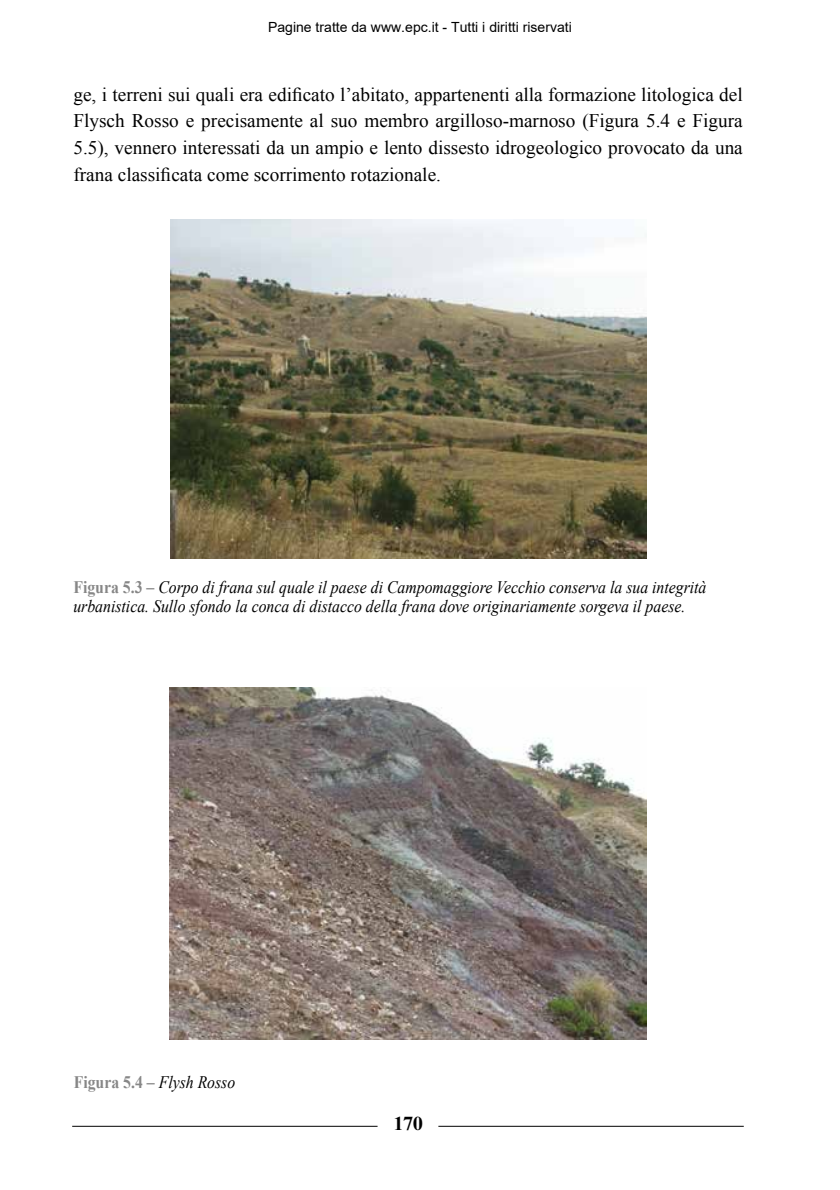
<style>
.page{position:relative;width:840px;height:1190px;background:#fff}
.page>*{position:absolute;margin:0;border:0;box-sizing:border-box;transform-origin:0 0}
.t1{font:19.25px/26.8px "Times New Roman";color:#000;text-align:justify}
.t2{font:700 19.25px "Times New Roman MT Std";color:#000}
.t3{font:italic 17.5px/19.2px "Times New Roman";color:#000;scale:.9 1}
.t4{font:14px "Arial";color:#000}
.s1{font-weight:700;font-style:normal;color:#878787}
</style>
<div class="page">
<hr style="left:72px;top:1126px;width:305px;height:1px;background:#000">
<hr style="left:438px;top:1126px;width:305px;height:1px;background:#000">
<img style="left:170px;top:220px;width:476px;height:339px">
<img style="left:169px;top:688px;width:476px;height:352px">
<p class="t4" style="left:268px;top:17px;width:305px">Pagine tratte da www.epc.it - Tutti i diritti riservati</p>
<p class="t1" style="left:73px;top:80px;width:670px">ge, i terreni sui quali era edificato l’abitato, appartenenti alla formazione litologica del Flysch Rosso e precisamente al suo membro argilloso-marnoso (Figura 5.4 e Figura 5.5), vennero interessati da un ampio e lento dissesto idrogeologico provocato da una frana classificata come scorrimento rotazionale.</p>
<p class="t3" style="left:73px;top:577px;width:704px"><span class="s1">Figura 5.3</span> – Corpo di frana sul quale il paese di Campomaggiore Vecchio conserva la sua integrità urbanistica. Sullo sfondo la conca di distacco della frana dove originariamente sorgeva il paese.</p>
<p class="t3" style="left:74px;top:1072px;width:181px"><span class="s1">Figura 5.4</span> – Flysh Rosso</p>
<p class="t2" style="left:394px;top:1112px;width:30px">170</p>
</div>
